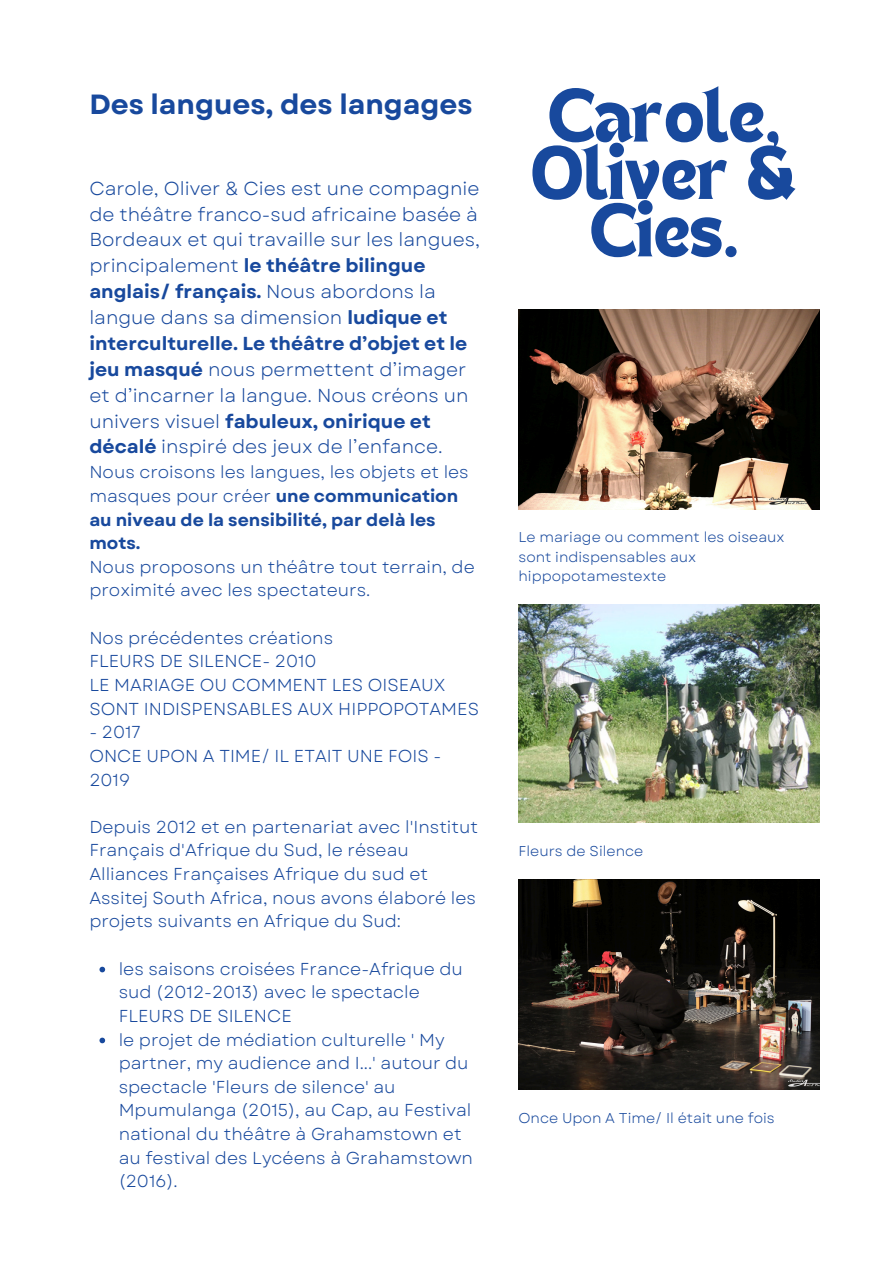
<style>
.page{position:relative;width:894px;height:1264px;background:#fff}
.page>*{position:absolute;margin:0;border:0;box-sizing:border-box;transform-origin:0 0}
.t1{font:54.6px/57.3px "TANHEADLINE";color:#18499d;text-align:center}
.t2{font:700 27.75px "Garet";color:#18499d}
.t3{font:18.75px/25.8px "Garet";color:#18499d}
.t4{font:17.25px/23.7px "Garet";color:#18499d}
.t5{font:14.25px/19.2px "Garet";color:#18499d}
.s1{font-weight:700}
</style>
<div class="page">
<img style="left:518px;top:309px;width:300px;height:201px">
<img style="left:518px;top:604px;width:300px;height:218px">
<img style="left:518px;top:879px;width:300px;height:210px">
<svg style="left:99px;top:966px;width:6px;height:6px"></svg>
<svg style="left:99px;top:1037px;width:6px;height:6px"></svg>
<p class="t2" style="left:89px;top:84px;width:384px">Des langues, des langages</p>
<p class="t3" style="left:89px;top:175px;width:392px">Carole, Oliver &amp; Cies est une compagnie de théâtre franco-sud africaine basée à Bordeaux et qui travaille sur les langues, principalement <span class="s1">le théâtre bilingue anglais/ français.</span> Nous abordons la langue dans sa dimension <span class="s1">ludique et interculturelle. Le théâtre d’objet et le jeu masqué</span> nous permettent d’imager et d’incarner la langue. Nous créons un univers visuel <span class="s1">fabuleux, onirique et décalé</span> inspiré des jeux de l’enfance.</p>
<p class="t4" style="left:89px;top:460px;width:387px">Nous croisons les langues, les objets et les masques pour créer <span class="s1">une communication au niveau de la sensibilité, par delà les mots.<br></span>Nous proposons un théâtre tout terrain, de proximité avec les spectateurs.</p>
<h1 class="t4" style="left:89px;top:626px;width:391px">Nos précédentes créations<br>FLEURS DE SILENCE- 2010<br>LE MARIAGE OU COMMENT LES OISEAUX<br>SONT INDISPENSABLES AUX HIPPOPOTAMES</h1>
<h1 class="t4" style="left:89px;top:720px;width:353px">- 2017<br>ONCE UPON A TIME/ IL ETAIT UNE FOIS -<br>2019</h1>
<p class="t4" style="left:89px;top:815px;width:390px">Depuis 2012 et en partenariat avec l'Institut Français d'Afrique du Sud, le réseau Alliances Françaises Afrique du sud et Assitej South Africa, nous avons élaboré les projets suivants en Afrique du Sud:</p>
<p class="t4" style="left:119px;top:956px;width:345px">les saisons croisées France-Afrique du sud (2012-2013) avec le spectacle<br>FLEURS DE SILENCE</p>
<p class="t4" style="left:119px;top:1027px;width:356px">le projet de médiation culturelle ' My partner, my audience and I...' autour du spectacle 'Fleurs de silence' au Mpumulanga (2015), au Cap, au Festival national du théâtre à Grahamstown et au festival des Lycéens à Grahamstown (2016).</p>
<h3 class="t1" style="left:530px;top:93px;width:269px">Carole,<br>Oliver &amp;<br>Cies.</h3>
<p class="t5" style="left:518px;top:528px;width:267px">Le mariage ou comment les oiseaux sont indispensables aux hippopotamestexte</p>
<p class="t5" style="left:518px;top:841px;width:126px">Fleurs de Silence</p>
<p class="t5" style="left:518px;top:1108px;width:257px">Once Upon A Time/ Il était une fois</p>
</div>
